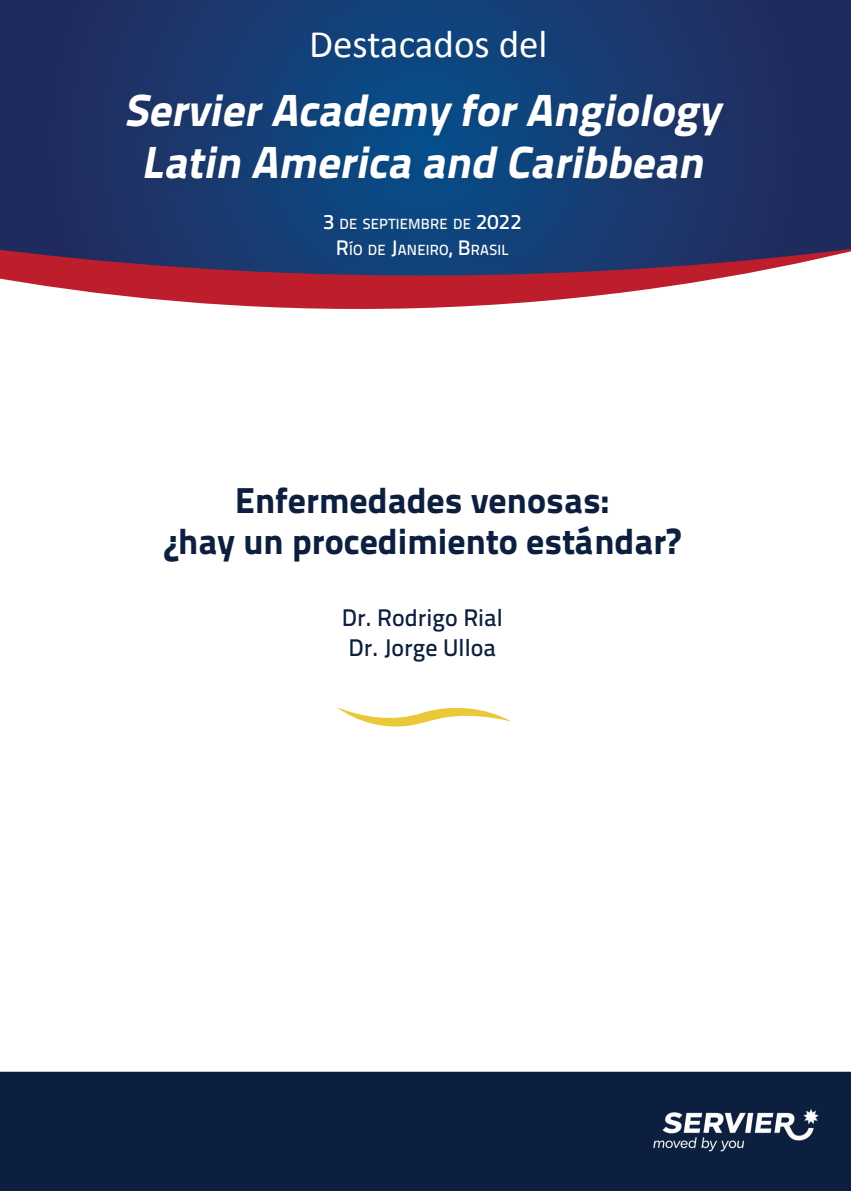
<style>
.page{position:relative;width:851px;height:1191px;background:#fff}
.page>*{position:absolute;margin:0;border:0;box-sizing:border-box;transform-origin:0 0}
.titulo_1{font:italic 45px/51.8px "Titillium Text 25 L 999 wt";color:#fff;text-align:center}
.t1{font:39px "Calibri";color:#fff}
.tapa_titulo_2{font:36px/41.4px "Titillium Text 25 L 999 wt";color:#0d1f3e;text-align:center}
.autor_en_tapa{font:24px "Titillium Text 25 L 600 wt";color:#0d1f3e}
.figuras_textos{font:14.7px "Titillium Text 25 L 600 wt";letter-spacing:.015em;color:#fff}
.s1{font-size:21px}
</style>
<div class="page">
<svg style="left:0;top:275px;width:737px;height:34px;fill:#be1d2c"></svg>
<div style="left:0;top:1070px;width:850px;height:121px;background:#0d1f3e"></div>
<div style="left:0;top:1064px;width:850px;height:7px;background:#fff"></div>
<img style="left:653px;top:1109px;width:166px;height:43px">
<svg style="left:0;top:0;width:850px;height:275px;background:#263465"></svg>
<div style="left:306px;top:25px;width:250px;height:44px;background:#10437b"></div>
<div style="left:121px;top:89px;width:614px;height:179px;background:#231f20;opacity:.14"></div>
<svg style="left:336px;top:707px;width:175px;height:20px"></svg>
<p class="t1" style="left:309px;top:20px;width:240px">Destacados del</p>
<p class="titulo_1" style="left:124px;top:82px;width:609px">ServierAcademy forAngiology<br>Latin America and Caribbean</p>
<p class="figuras_textos" style="left:323px;top:213px;width:200px"><span class="s1">3</span> DE SEPTIEMBRE DE <span class="s1">2022</span></p>
<p class="figuras_textos" style="left:336px;top:238px;width:174px"><span class="s1">R</span>ÍO DE <span class="s1">J</span>ANEIRO<span class="s1">, B</span>RASIL</p>
<p class="tapa_titulo_2" style="left:164px;top:477px;width:517px">Enfermedades venosas:<br>¿hay un procedimiento estándar?</p>
<p class="autor_en_tapa" style="left:342px;top:599px;width:162px">Dr. Rodrigo Rial</p>
<p class="autor_en_tapa" style="left:348px;top:629px;width:149px">Dr. Jorge Ulloa</p>
</div>
